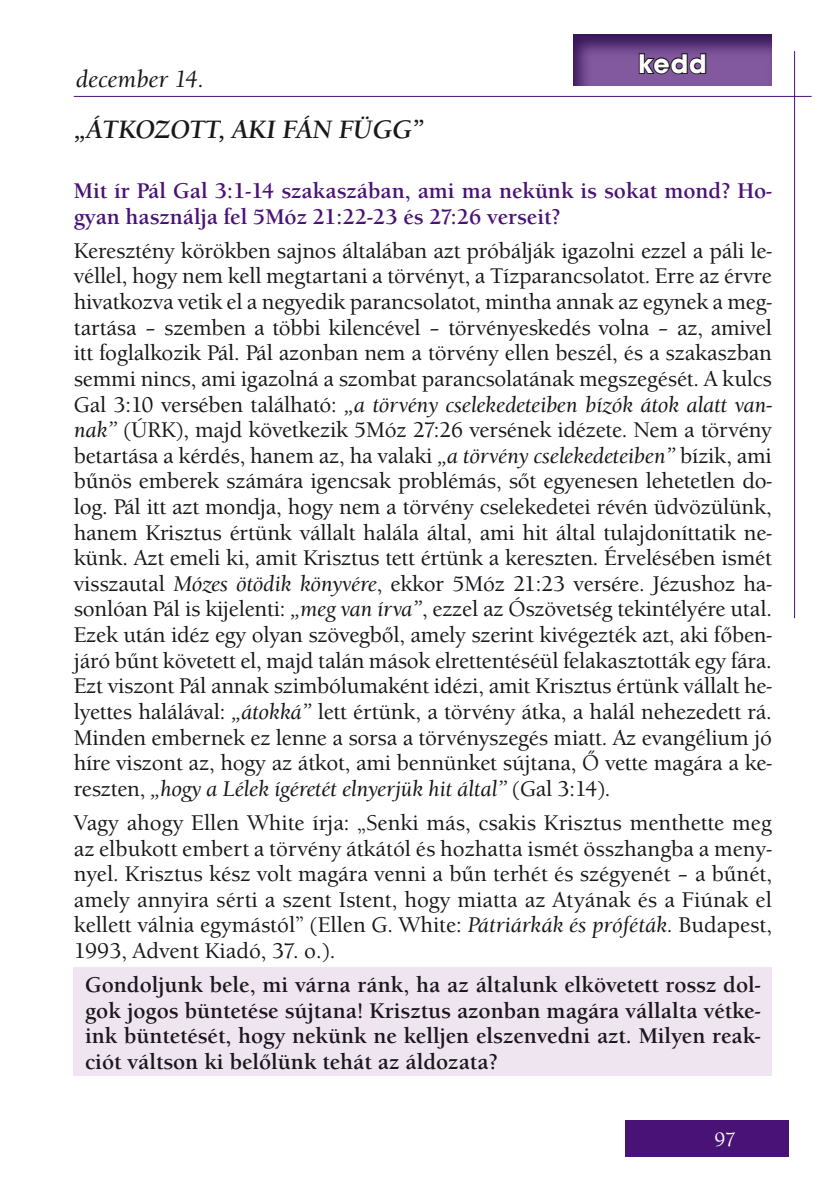
<style>
.page{position:relative;width:840px;height:1191px;background:#fff}
.page>*{position:absolute;margin:0;border:0;box-sizing:border-box;transform-origin:0 0}
.t1{font:700 28px "Avant Gar Got Itc TEE";color:#fff}
.t2{font:italic 700 26px "Berkeley Old Sty Itc TEE";color:#1a171c}
.t3{font:italic 500 24px "Berkeley Old Sty Itc TEE";color:#1a171c}
.t4{font:500 22px/25.6px "Berkeley Old Sty Itc TEE";letter-spacing:-.01em;color:#1a171c;text-align:justify}
.t5{font:700 22px/25.6px "Berkeley Old Sty Itc TEE";color:#1a171c;text-align:justify}
.t6{font:700 22px/25.6px "Berkeley Old Sty Itc TEE";color:#491276}
.t7{font:500 20px "Berkeley Old Sty Itc TEE";color:#fff}
.s1{font-style:italic}
</style>
<div class="page">
<div style="left:624px;top:1120px;width:164px;height:37px;background:#491276"></div>
<hr style="left:74px;top:96px;width:737px;height:1px;background:#491276">
<hr style="left:793px;top:51px;width:1px;height:567px;background:#491276">
<div style="left:74px;top:967px;width:697px;height:108px;background:#efe5f1"></div>
<svg style="left:573px;top:34px;width:199px;height:52px;fill:#7b5298"></svg>
<svg style="left:637px;top:52px;width:70px;height:24px"></svg>
<p class="t3" style="left:76px;top:65px;width:130px">december 14.</p>
<p class="t1" style="left:638px;top:46px;width:70px">kedd</p>
<p class="t2" style="left:74px;top:114px;width:350px">„ÁTKOZOTT, AKI FÁN FÜGG”</p>
<p class="t6" style="left:74px;top:178px;width:699px">Mit ír Pál Gal 3:1-14 szakaszában, ami ma nekünk is sokat mond? Ho&shy;gyan használja fel 5Móz 21:22-23 és 27:26 verseit?</p>
<p class="t4" style="left:74px;top:238px;width:699px">Keresztény körökben sajnos általában azt próbálják igazolni ezzel a páli le&shy;véllel, hogy nem kell megtartani a törvényt, a Tízparancsolatot. Erre az érvre hivatkozva vetik el a negyedik parancsolatot, mintha annak az egynek a meg&shy;tartása – szemben a többi kilencével – törvényeskedés volna – az, amivel itt foglalkozik Pál. Pál azonban nem a törvény ellen beszél, és a szakaszban semmi nincs, ami igazolná a szombat parancsolatának megszegését. A kulcs Gal 3:10 versében található: <span class="s1">„a törvény cselekedeteiben bízók átok alatt van&shy;nak”</span> (ÚRK), majd következik 5Móz 27:26 versének idézete. Nem a törvény betartása a kérdés, hanem az, ha valaki <span class="s1">„a törvény cselekedeteiben”</span> bízik, ami bűnös emberek számára igencsak problémás, sőt egyenesen lehetetlen do&shy;log. Pál itt azt mondja, hogy nem a törvény cselekedetei révén üdvözülünk, hanem Krisztus értünk vállalt halála által, ami hit által tulajdoníttatik ne&shy;künk. Azt emeli ki, amit Krisztus tett értünk a kereszten. Érvelésében ismét visszautal <span class="s1">Mózes ötödik könyvére</span>, ekkor 5Móz 21:23 versére. Jézushoz ha&shy;sonlóan Pál is kijelenti: <span class="s1">„meg van írva”</span>, ezzel az Ószövetség tekintélyére utal.<br>Ezek után idéz egy olyan szövegből, amely szerint kivégezték azt, aki főben&shy;járó bűnt követett el, majd talán mások elrettentéséül felakasztották egy fára.<br>Ezt viszont Pál annak szimbólumaként idézi, amit Krisztus értünk vállalt he&shy;lyettes halálával: <span class="s1">„átokká”</span> lett értünk, a törvény átka, a halál nehezedett rá.<br>Minden embernek ez lenne a sorsa a törvényszegés miatt. Az evangélium jó híre viszont az, hogy az átkot, ami bennünket sújtana, Ő vette magára a ke&shy;reszten, <span class="s1">„hogy a Lélek ígéretét elnyerjük hit által”</span> (Gal 3:14).</p>
<p class="t4" style="left:74px;top:810px;width:699px">Vagy ahogy Ellen White írja: „Senki más, csakis Krisztus menthette meg az elbukott embert a törvény átkától és hozhatta ismét összhangba a men - nyel. Krisztus kész volt magára venni a bűn terhét és szégyenét – a bűnét, amely annyira sérti a szent Istent, hogy miatta az Atyának és a Fiúnak el kellett válnia egymástól” (Ellen G. White: <span class="s1">Pátriárkák és próféták.</span> Budapest, 1993, Advent Kiadó, 37. o.).</p>
<p class="t5" style="left:85px;top:972px;width:676px">Gondoljunk bele, mi várna ránk, ha az általunk elkövetett rossz dol&shy;gok jogos büntetése sújtana! Krisztus azonban magára vállalta vétke&shy;ink büntetését, hogy nekünk ne kelljen elszenvedni azt. Milyen reak&shy;ciót váltson ki belőlünk tehát az áldozata?</p>
<p class="t7" style="left:714px;top:1128px;width:23px">97</p>
</div>
